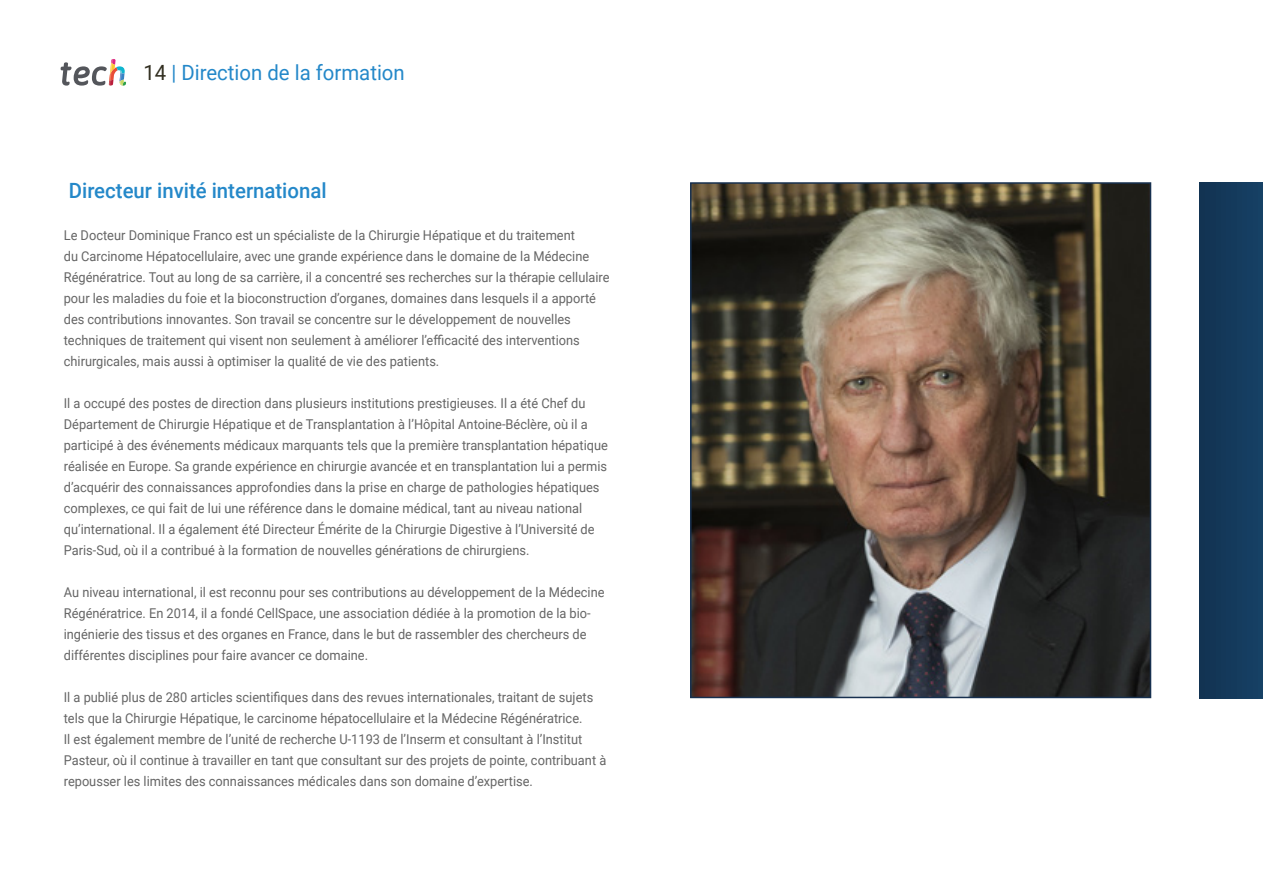
<style>
.page{position:relative;width:1263px;height:893px;background:#fff}
.page>*{position:absolute;margin:0;border:0;box-sizing:border-box;transform-origin:0 0}
.t1{font:500 21px "Roboto";color:#2488c9}
.t2{font:21px "Roboto";color:#2488c9}
.t3{font:13.5px/21px "Roboto";color:#656565;scale:.95 1}
.s1{color:#312e20}
</style>
<div class="page">
<img style="left:693px;top:185px;width:455px;height:510px">
<div style="left:690px;top:182px;width:461px;height:516px;border:2px solid #17304f"></div>
<div style="left:1199px;top:182px;width:64px;height:516px;background:#14395b"></div>
<svg style="left:61px;top:59px;width:65px;height:27px"></svg>
<h1 class="t2" style="left:144px;top:57px;width:263px"><span class="s1">14</span> | Direction de la formation</h1>
<h1 class="t1" style="left:69px;top:176px;width:259px">Directeur invité international</h1>
<p class="t3" style="left:64px;top:224px;width:576px">Le Docteur Dominique Franco est un spécialiste de la Chirurgie Hépatique et du traitement<br>du Carcinome Hépatocellulaire, avec une grande expérience dans le domaine de la Médecine Régénératrice. Tout au long de sa carrière, il a concentré ses recherches sur la thérapie cellulaire pour les maladies du foie et la bioconstruction d’organes, domaines dans lesquels il a apporté des contributions innovantes. Son travail se concentre sur le développement de nouvelles techniques de traitement qui visent non seulement à améliorer l’efficacité des interventions chirurgicales, mais aussi à optimiser la qualité de vie des patients.</p>
<p class="t3" style="left:64px;top:392px;width:574px">Il a occupé des postes de direction dans plusieurs institutions prestigieuses. Il a été Chef du Département de Chirurgie Hépatique et de Transplantation à l’Hôpital Antoine-Béclère, où il a participé à des événements médicaux marquants tels que la première transplantation hépatique réalisée en Europe. Sa grande expérience en chirurgie avancée et en transplantation lui a permis d’acquérir des connaissances approfondies dans la prise en charge de pathologies hépatiques complexes, ce qui fait de lui une référence dans le domaine médical, tant au niveau national qu’international. Il a également été Directeur Émérite de la Chirurgie Digestive à l’Université de Paris-Sud, où il a contribué à la formation de nouvelles générations de chirurgiens.</p>
<p class="t3" style="left:64px;top:581px;width:571px">Au niveau international, il est reconnu pour ses contributions au développement de la Médecine Régénératrice. En 2014, il a fondé CellSpace, une association dédiée à la promotion de la bio&shy;ingénierie des tissus et des organes en France, dans le but de rassembler des chercheurs de différentes disciplines pour faire avancer ce domaine.</p>
<p class="t3" style="left:64px;top:686px;width:573px">Il a publié plus de 280 articles scientifiques dans des revues internationales, traitant de sujets tels que la Chirurgie Hépatique, le carcinome hépatocellulaire et la Médecine Régénératrice.<br>Il est également membre de l’unité de recherche U-1193 de l’Inserm et consultant à l’Institut Pasteur, où il continue à travailler en tant que consultant sur des projets de pointe, contribuant à repousser les limites des connaissances médicales dans son domaine d’expertise.</p>
</div>
